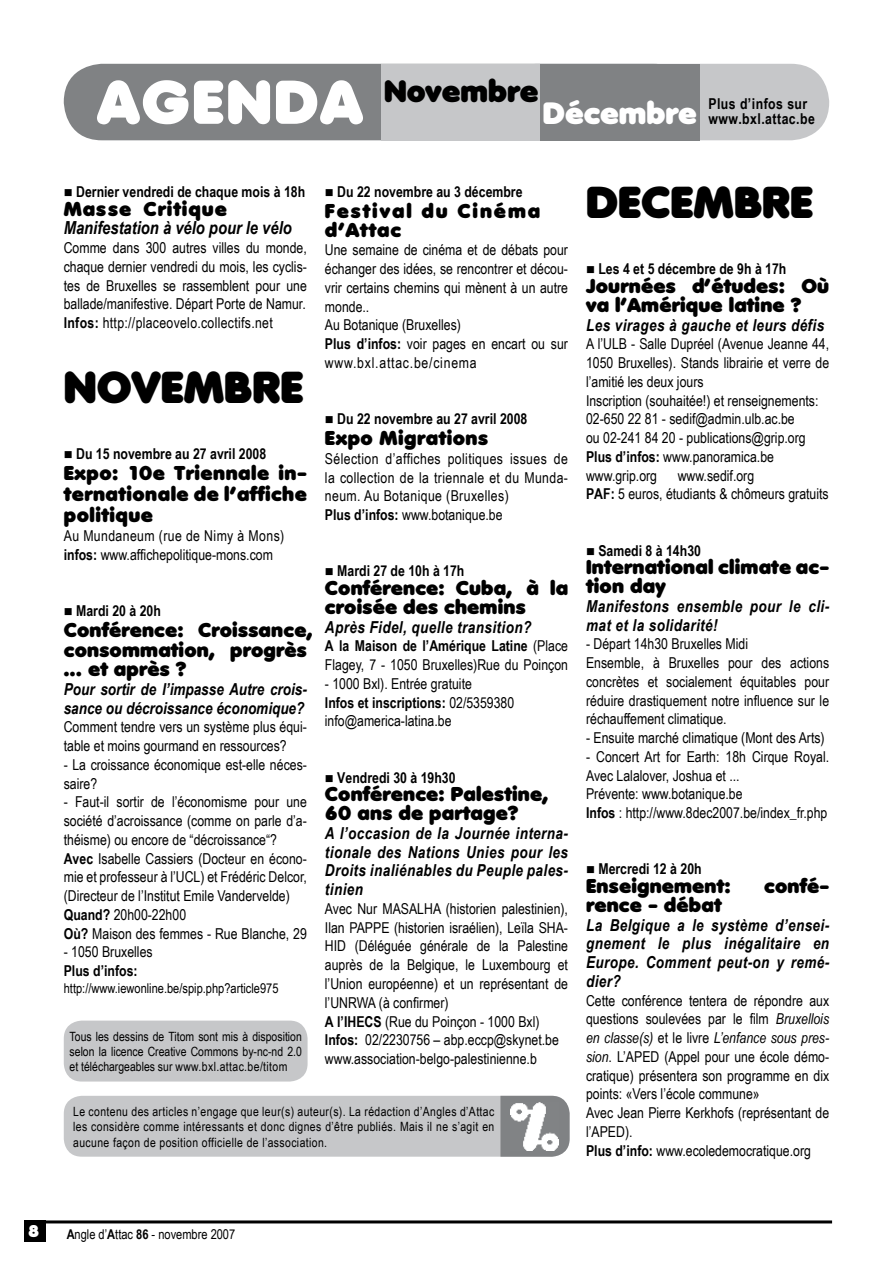
<style>
.page{position:relative;width:893px;height:1263px;background:#fff}
.page>*{position:absolute;margin:0;border:0;box-sizing:border-box;transform-origin:0 0}
.t1{font:60px "Debussy";letter-spacing:.04em;color:#fff}
.t2{font:43.5px "Debussy";color:#000}
.t3{font:30px "Debussy";color:#fff}
.t4{font:30px "Debussy";color:#000}
.t5{font:19.5px/18.8px "Debussy";letter-spacing:.01em;color:#000}
.t6{font:19.5px/18.8px "Debussy";letter-spacing:.1em;color:#000}
.t7{font:19.5px "Debussy";letter-spacing:.05em;color:#000}
.t8{font:italic 700 18px "Arial Narrow";color:#000}
.t9{font:italic 700 16.5px/18.8px "Arial Narrow";letter-spacing:.025em;color:#000;text-align:justify}
.t10{font:italic 700 16.5px/18.8px "Arial Narrow";color:#000}
.t11{font:16.5px "Debussy";color:#fff}
.t12{font:15px/18.8px "Arial Narrow";color:#000}
.t13{font:700 15px "Arial Narrow";color:#000}
.t14{font:15px/18.8px "Arial Narrow";letter-spacing:.025em;color:#000}
.t15{font:700 15px/15px "Arial Narrow";letter-spacing:.03em;color:#000}
.t16{font:13.5px "Arial Narrow";color:#000}
.t17{font:12.75px/15.3px "Arial Narrow";letter-spacing:.03em;color:#000;text-align:justify}
.s1{font-weight:700}
.s2{font-family:"Volkswagen";font-weight:800}
.s3{font-style:italic}
</style>
<div class="page">
<div style="left:24px;top:1220px;width:21px;height:22px;background:#000"></div>
<hr style="left:45px;top:1220px;width:787px;height:3px;background:#000">
<div style="left:64px;top:64px;width:627px;height:76px;background:#808284;border-radius:38px"></div>
<div style="left:499px;top:64px;width:330px;height:76px;background:#c6c7c9;border-radius:38px"></div>
<div style="left:381px;top:64px;width:174px;height:76px;background:#c6c7c9"></div>
<div style="left:540px;top:64px;width:159px;height:76px;background:#808284"></div>
<div style="left:64px;top:1020px;width:244px;height:61px;background:#c6c7c9;border-radius:18px"></div>
<div style="left:64px;top:1096px;width:506px;height:61px;background:#c6c7c9;border-radius:18px"></div>
<svg style="left:500px;top:1096px;width:70px;height:61px"></svg>
<img style="left:511px;top:1102px;width:48px;height:48px">
<h1 class="t1" style="left:98px;top:69px;width:266px">AGENDA</h1>
<h3 class="t4" style="left:384px;top:75px;width:156px">Novembre</h3>
<h3 class="t3" style="left:543px;top:96px;width:155px">Décembre</h3>
<p class="t15" style="left:708px;top:96px;width:108px">Plus d’infos sur www.bxl.attac.be</p>
<p class="t13" style="left:64px;top:180px;width:243px">■ Dernier vendredi de chaque mois à 18h</p>
<h3 class="t7" style="left:64px;top:198px;width:165px">Masse Critique</h3>
<p class="t8" style="left:64px;top:214px;width:230px">Manifestation à vélo pour le vélo</p>
<p class="t12" style="left:64px;top:238px;width:245px;text-align:justify">Comme dans 300 autres villes du monde, chaque dernier vendredi du mois, les cyclis&shy;tes de Bruxelles se rassemblent pour une ballade/manifestive. Départ Porte de Namur.<br><span class="s1">Infos:</span> http://placeovelo.collectifs.net</p>
<h2 class="t2" style="left:64px;top:363px;width:241px">NOVEMBRE</h2>
<p class="t13" style="left:64px;top:443px;width:204px">■ Du 15 novembre au 27 avril 2008</p>
<h3 class="t5" style="left:64px;top:463px;width:245px;line-height:21px;text-align:justify">Expo: 10e Triennale in&shy;ternationale de l’affiche politique</h3>
<p class="t12" style="left:64px;top:526px;width:222px">Au Mundaneum (rue de Nimy à Mons) <span class="s1">infos:</span> www.affichepolitique-mons.com</p>
<p class="t13" style="left:64px;top:599px;width:99px">■ Mardi 20 à 20h</p>
<h3 class="t5" style="left:64px;top:621px;width:250px;line-height:19.5px">Conférence: Croissance, consommation, progrès ... et après ?</h3>
<p class="t10" style="left:64px;top:679px;width:245px">Pour sortir de l’impasse Autre crois&shy;sance ou décroissance économique?</p>
<p class="t12" style="left:64px;top:717px;width:245px">Comment tendre vers un système plus équi&shy;table et moins gourmand en ressources?</p>
<p class="t12" style="left:64px;top:755px;width:245px">- La croissance économique est-elle néces&shy;saire?</p>
<p class="t12" style="left:64px;top:792px;width:245px">- Faut-il sortir de l’économisme pour une société d’acroissance (comme on parle d’a&shy;théisme) ou encore de “décroissance“?<br><span class="s1">Avec</span> Isabelle Cassiers (Docteur en écono&shy;mie et professeur à l’UCL) et Frédéric Delcor, (Directeur de l’Institut Emile Vandervelde)<br><span class="s1">Quand?</span> 20h00-22h00<br><span class="s1">Où?</span> Maison des femmes - Rue Blanche, 29</p>
<p class="t12" style="left:64px;top:942px;width:90px">- 1050 Bruxelles</p>
<p class="t13" style="left:64px;top:959px;width:75px">Plus d’infos:</p>
<p class="t16" style="left:64px;top:978px;width:216px">http://www.iewonline.be/spip.php?article975</p>
<p class="t17" style="left:70px;top:1028px;width:234px">Tous les dessins de Titom sont mis à disposition selon la licence Creative Commons by-nc-nd 2.0 et téléchargeables sur www.bxl.attac.be/titom</p>
<p class="t13" style="left:325px;top:180px;width:199px">■ Du 22 novembre au 3 décembre</p>
<h3 class="t6" style="left:325px;top:202px;width:217px">Festival du Cinéma d’Attac</h3>
<p class="t12" style="left:325px;top:240px;width:245px">Une semaine de cinéma et de débats pour échanger des idées, se rencontrer et décou&shy;vrir certains chemins qui mènent à un autre monde..<br>Au Botanique (Bruxelles)<br><span class="s1">Plus d’infos:</span> voir pages en encart ou sur www.bxl.attac.be/cinema</p>
<p class="t13" style="left:325px;top:407px;width:204px">■ Du 22 novembre au 27 avril 2008</p>
<h3 class="t5" style="left:325px;top:429px;width:165px">Expo Migrations</h3>
<p class="t14" style="left:325px;top:449px;width:245px">Sélection d’affiches politiques issues de la collection de la triennale et du Munda&shy;neum. Au Botanique (Bruxelles)<br><span class="s1">Plus d’infos:</span> www.botanique.be</p>
<p class="t13" style="left:325px;top:560px;width:141px">■ Mardi 27 de 10h à 17h</p>
<h3 class="t5" style="left:325px;top:579px;width:245px">Conférence: Cuba, à la croisée des chemins</h3>
<p class="t9" style="left:325px;top:617px;width:208px">Après Fidel, quelle transition?</p>
<p class="t12" style="left:325px;top:636px;width:245px"><span class="s1">A la Maison de l’Amérique Latine</span> (Place<br>Flagey, 7 - 1050 Bruxelles)Rue du Poinçon</p>
<p class="t12" style="left:325px;top:674px;width:191px">- 1000 Bxl). Entrée gratuite<br><span class="s1">Infos et inscriptions:</span> 02/5359380 info@america-latina.be</p>
<p class="t13" style="left:325px;top:766px;width:132px">■ Vendredi 30 à 19h30</p>
<h3 class="t5" style="left:325px;top:786px;width:225px">Conférence: Palestine,<br>60 ans de partage?</h3>
<p class="t9" style="left:325px;top:823px;width:245px">A l’occasion de la Journée interna&shy;tionale des Nations Unies pour les Droits inaliénables du Peuple pales&shy;tinien</p>
<p class="t12" style="left:325px;top:899px;width:245px">Avec Nur MASALHA (historien palestinien), Ilan PAPPE (historien israélien), Leïla SHA-HID (Déléguée générale de la Palestine auprès de la Belgique, le Luxembourg et l’Union européenne) et un représentant de l’UNRWA (à confirmer)<br><span class="s1">A l’IHECS</span> (Rue du Poinçon - 1000 Bxl)<br><span class="s1">Infos:</span> 02/2230756 – abp.eccp@skynet.be www.association-belgo-palestinienne.b</p>
<p class="t17" style="left:73px;top:1103px;width:423px">Le contenu des articles n’engage que leur(s) auteur(s). La rédaction d’Angles d’Attac les considère comme intéressants et donc dignes d’être publiés. Mais il ne s’agit en aucune façon de position officielle de l’association.</p>
<h2 class="t2" style="left:586px;top:178px;width:229px">DECEMBRE</h2>
<p class="t13" style="left:586px;top:258px;width:202px">■ Les 4 et 5 décembre de 9h à 17h</p>
<h3 class="t5" style="left:586px;top:277px;width:245px">Journées d’études: O<span class="s2">ù </span>va l’Amérique latine ?”</h3>
<p class="t9" style="left:586px;top:315px;width:240px">Les virages à gauche et leurs défis</p>
<p class="t12" style="left:586px;top:334px;width:245px">A l’ULB - Salle Dupréel (Avenue Jeanne 44, 1050 Bruxelles). Stands librairie et verre de l’amitié les deux jours<br>Inscription (souhaitée!) et renseignements:<br>02-650 22 81 - sedif@admin.ulb.ac.be<br>ou 02-241 84 20 - publications@grip.org <span class="s1">Plus d’infos:</span> www.panoramica.be www.grip.org</p>
<p class="t12" style="left:586px;top:465px;width:244px;text-indent:92px">www.sedif.org<br><span class="s1">PAF:</span> 5 euros, étudiants &amp; chômeurs gratuits</p>
<p class="t13" style="left:586px;top:539px;width:116px">■ Samedi 8 à 14h30</p>
<h3 class="t5" style="left:586px;top:558px;width:245px">International climate ac&shy;tion day</h3>
<p class="t9" style="left:586px;top:596px;width:245px">Manifestons ensemble pour le cli&shy;mat et la solidarité!</p>
<p class="t12" style="left:586px;top:634px;width:245px">- Départ 14h30 Bruxelles Midi<br>Ensemble, à Bruxelles pour des actions concrètes et socialement équitables pour réduire drastiquement notre influence sur le réchauffement climatique.</p>
<p class="t12" style="left:586px;top:728px;width:240px">- Ensuite marché climatique (Mont des Arts)</p>
<p class="t12" style="left:586px;top:747px;width:245px">- Concert Art for Earth: 18h Cirque Royal.<br>Avec Lalalover, Joshua et ...<br>Prévente: www.botanique.be<br><span class="s1">Infos</span> : http://www.8dec2007.be/index_fr.php</p>
<p class="t13" style="left:586px;top:858px;width:117px">■ Mercredi 12 à 20h</p>
<h3 class="t5" style="left:586px;top:877px;width:146px">Enseignement:</h3>
<h3 class="t5" style="left:764px;top:877px;width:67px">confé-</h3>
<h3 class="t5" style="left:586px;top:896px;width:137px">rence - débat</h3>
<p class="t9" style="left:586px;top:915px;width:245px">La Belgique a le système d’ensei&shy;gnement le plus inégalitaire en Europe. Comment peut-on y remé&shy;dier?</p>
<p class="t12" style="left:586px;top:990px;width:245px">Cette conférence tentera de répondre aux questions soulevées par le film <span class="s3">Bruxellois en classe(s)</span> et le livre <span class="s3">L’enfance sous pres&shy;sion</span>. L’APED (Appel pour une école démo&shy;cratique) présentera son programme en dix points: «Vers l’école commune»<br>Avec Jean Pierre Kerkhofs (représentant de l’APED).<br><span class="s1">Plus d’info:</span> www.ecoledemocratique.org</p>
<p class="t11" style="left:28px;top:1222px;width:13px">8</p>
<p class="t16" style="left:67px;top:1224px;width:170px"><span class="s1">A</span>ngle d’<span class="s1">A</span>ttac <span class="s1">86</span> - novembre 2007</p>
</div>
